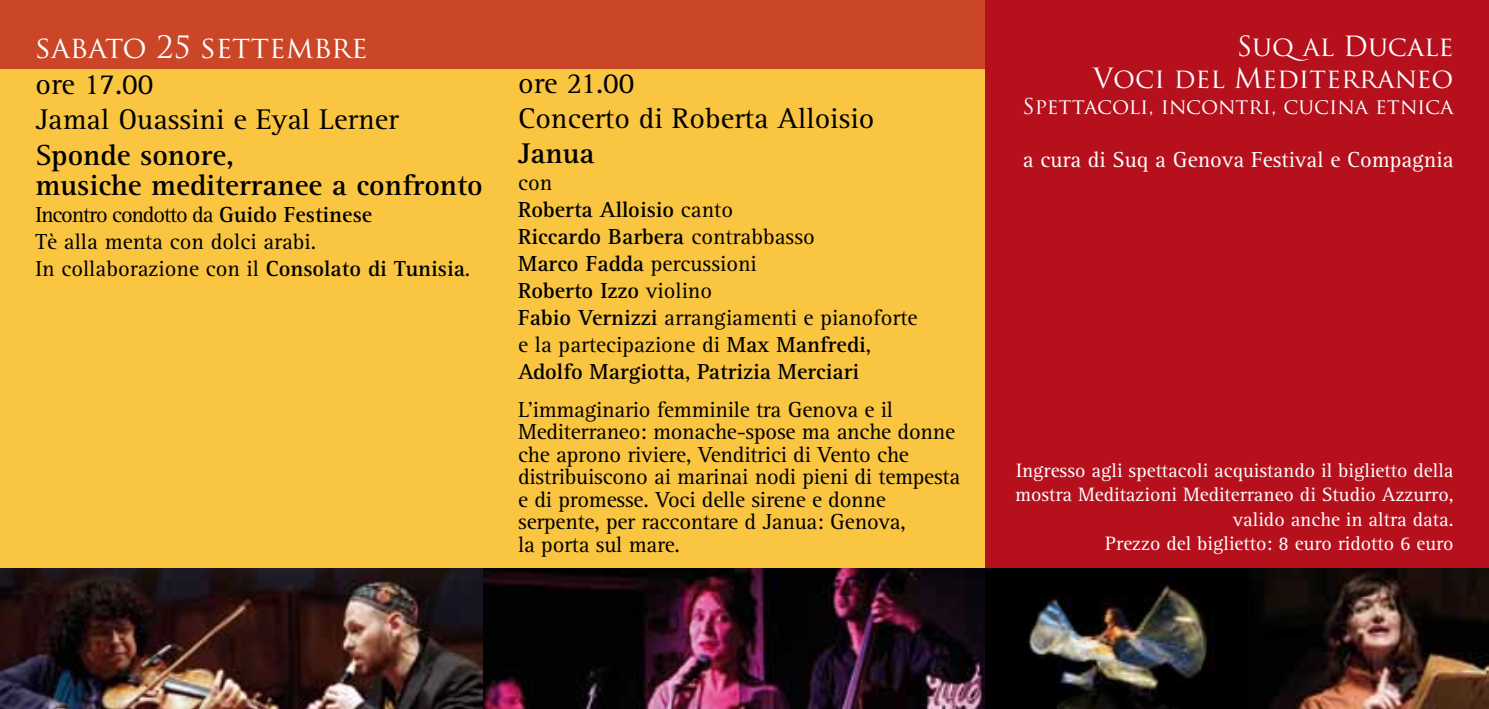
<style>
.page{position:relative;width:1489px;height:709px;background:#fff}
.page>*{position:absolute;margin:0;border:0;box-sizing:border-box;transform-origin:0 0}
.t1{font:700 30px/30px "Rotis Serif";color:#000}
.t2{font:30px "Trajan Pro";color:#fff}
.t3{font:30px "Rotis Serif";color:#000}
.t4{font:29.5px "Rotis Serif";color:#000}
.t5{font:700 29.5px "Rotis Serif";color:#000}
.t6{font:27.25px/32.5px "Trajan Pro";color:#fff;text-align:right}
.t7{font:22.5px/22.5px "Rotis Serif";letter-spacing:-.01em;color:#000}
.t8{font:700 22.5px/27px "Rotis Serif";color:#000}
.t9{font:22.5px "Rotis Serif";color:#fff}
.t10{font:21.25px "Trajan Pro";color:#fff}
.t11{font:20px/24px "Rotis Serif";color:#fff;text-align:right}
.s1{font-weight:400}
.s2{font-weight:700}
</style>
<div class="page">
<div style="left:0;top:0;width:985px;height:709px;background:#fac540"></div>
<div style="left:0;top:0;width:985px;height:68px;background:#ca4627"></div>
<img style="left:482px;top:569px;width:503px;height:140px">
<img style="left:0;top:569px;width:482px;height:140px">
<div style="left:985px;top:0;width:503px;height:709px;background:#b6101d"></div>
<img style="left:1247px;top:569px;width:241px;height:140px">
<img style="left:985px;top:569px;width:262px;height:140px">
<h1 class="t2" style="left:35px;top:28px;width:334px">sabato 25 settembre</h1>
<h1 class="t3" style="left:35px;top:67px;width:119px">ore 17.00</h1>
<h2 class="t4" style="left:35px;top:103px;width:365px">Jamal Ouassini e Eyal Lerner</h2>
<h1 class="t1" style="left:35px;top:141px;width:449px"><span class="s1">S</span>ponde sonore,<br>musiche mediterranee a confronto</h1>
<p class="t7" style="left:35px;top:202px;width:436px;line-height:27px">Incontro condotto da <span class="s2">Guido Festinese<br></span>Tè alla menta con dolci arabi.<br>In collaborazione con il <span class="s2">Consolato di Tunisia</span>.</p>
<h1 class="t3" style="left:518px;top:65px;width:118px">ore 21.00</h1>
<h2 class="t4" style="left:518px;top:101px;width:357px">Concerto di Roberta Alloisio</h2>
<h2 class="t5" style="left:518px;top:136px;width:78px">Janua</h2>
<p class="t8" style="left:518px;top:170px;width:401px"><span class="s1">con<br></span>Roberta Alloisio <span class="s1">canto<br></span>Riccardo Barbera <span class="s1">contrabbasso<br></span>Marco Fadda <span class="s1">percussioni<br></span>Roberto Izzo <span class="s1">violino<br></span>Fabio Vernizzi <span class="s1">arrangiamenti e pianoforte e la partecipazione di</span> Max Manfredi<span class="s1">,<br></span>Adolfo Margiotta<span class="s1">,</span> Patrizia Merciari</p>
<p class="t7" style="left:518px;top:399px;width:443px">L’immaginario femminile tra Genova e il Mediterraneo: monache-spose ma anche donne che aprono riviere, Venditrici di Vento che distribuiscono ai marinai nodi pieni di tempesta e di promesse. Voci delle sirene e donne serpente, per raccontare d Janua: Genova,<br>la porta sul mare.</p>
<p class="t6" style="left:1093px;top:29px;width:362px">Suqal Ducale<br>Voci del Mediterraneo</p>
<p class="t10" style="left:1022px;top:93px;width:432px">Spettacoli, incontri, cucina etnica</p>
<p class="t9" style="left:1022px;top:146px;width:432px">a cura di Suq a Genova Festival e Compagnia</p>
<p class="t11" style="left:1015px;top:459px;width:440px">Ingresso agli spettacoli acquistando il biglietto della mostra Meditazioni Mediterraneo di Studio Azzurro, valido anche in altra data.<br>Prezzo del biglietto: 8 euro ridotto 6 euro</p>
</div>
